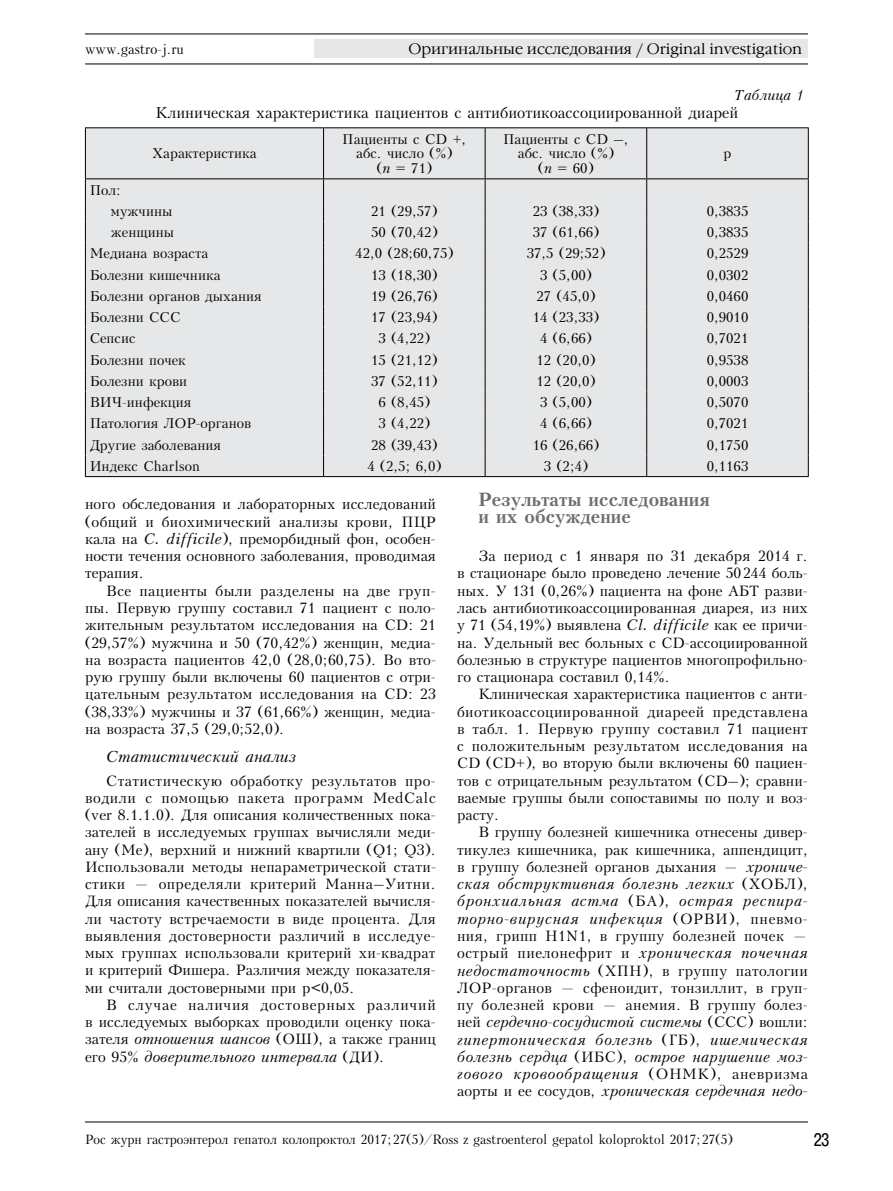
<style>
.page{position:relative;width:893px;height:1191px;background:#fff}
.page>*{position:absolute;margin:0;border:0;box-sizing:border-box;transform-origin:0 0}
.t1{font:700 18px/16.5px "Kudrashov";color:#6d6e71}
.t2{font:18px "Pragmatica Cond C";color:#000}
.t3{font:15px "Kudrashov";color:#000}
.t4{font:300 15px "Garamond C";color:#000}
.t5{font:italic 15px "Kudrashov";color:#000}
.t6{font:14.25px/17.2px "Kudrashov";color:#000;text-align:justify}
.t7{font:13.5px/14.2px "Kudrashov";color:#000;text-align:center}
.t8{font:13.5px "Kudrashov";color:#000;scale:.95 1}
.t9{font:italic 13.5px "Kudrashov";color:#000}
.t10{font:12.75px "Kudrashov";color:#000;scale:.95 1}
.s1{font-style:italic}
</style>
<div class="page">
<hr style="left:85px;top:34px;width:723px;height:1px;background:#000">
<hr style="left:85px;top:64px;width:723px;height:1px;background:#000">
<div style="left:315px;top:40px;width:493px;height:18px;background:#e6e7e8"></div>
<hr style="left:85px;top:1121px;width:723px;height:1px;background:#000">
<div style="left:86px;top:128px;width:722px;height:348px;background:#e6e7e8"></div>
<hr style="left:85px;top:127px;width:239px;height:1px;background:#000">
<hr style="left:85px;top:128px;width:1px;height:50px;background:#000">
<hr style="left:324px;top:127px;width:161px;height:1px;background:#000">
<hr style="left:323px;top:128px;width:1px;height:50px;background:#000">
<hr style="left:485px;top:127px;width:162px;height:1px;background:#000">
<hr style="left:485px;top:128px;width:1px;height:50px;background:#000">
<hr style="left:647px;top:127px;width:162px;height:1px;background:#000">
<hr style="left:646px;top:128px;width:1px;height:50px;background:#000">
<hr style="left:808px;top:128px;width:1px;height:50px;background:#000">
<hr style="left:85px;top:178px;width:239px;height:1px;background:#000">
<hr style="left:324px;top:178px;width:161px;height:1px;background:#000">
<hr style="left:485px;top:178px;width:162px;height:1px;background:#000">
<hr style="left:647px;top:178px;width:162px;height:1px;background:#000">
<svg style="left:85px;top:179px;width:1px;height:297px"></svg>
<svg style="left:323px;top:179px;width:1px;height:297px"></svg>
<svg style="left:485px;top:179px;width:1px;height:297px"></svg>
<svg style="left:646px;top:179px;width:1px;height:297px"></svg>
<svg style="left:808px;top:179px;width:1px;height:297px"></svg>
<hr style="left:85px;top:476px;width:239px;height:1px;background:#000">
<hr style="left:324px;top:476px;width:161px;height:1px;background:#000">
<hr style="left:485px;top:476px;width:162px;height:1px;background:#000">
<hr style="left:647px;top:476px;width:162px;height:1px;background:#000">
<p class="t8" style="left:85px;top:41px;width:106px">www.gastro-j.ru</p>
<p class="t4" style="left:408px;top:41px;width:395px">Оригинальные исследования / Original investigation</p>
<p class="t9" style="left:735px;top:88px;width:71px">Таблица 1</p>
<p class="t3" style="left:155px;top:104px;width:584px">Клиническая характеристика пациентов с антибиотикоассоциированной диарей</p>
<p class="t7" style="left:152px;top:147px;width:106px">Характеристика</p>
<p class="t7" style="left:342px;top:132px;width:126px">Пациенты с CD +, абс. число (%)<br>(<span class="s1">n</span> = 71)</p>
<p class="t7" style="left:503px;top:132px;width:127px">Пациенты с CD –, абс. число (%)<br>(<span class="s1">n</span> = 60)</p>
<p class="t7" style="left:724px;top:147px;width:9px">р</p>
<p class="t7" style="left:111px;top:180px;width:63px;line-height:21px;text-align:left;text-indent:-21px">Пол: мужчины</p>
<p class="t7" style="left:371px;top:204px;width:68px">21 (29,57)</p>
<p class="t7" style="left:533px;top:204px;width:68px">23 (38,33)</p>
<p class="t7" style="left:707px;top:204px;width:43px">0,3835</p>
<p class="t7" style="left:111px;top:225px;width:65px">женщины</p>
<p class="t7" style="left:371px;top:225px;width:68px">50 (70,42)</p>
<p class="t7" style="left:533px;top:225px;width:68px">37 (61,66)</p>
<p class="t7" style="left:707px;top:225px;width:43px">0,3835</p>
<p class="t7" style="left:90px;top:247px;width:120px">Медиана возраста</p>
<p class="t7" style="left:355px;top:247px;width:100px">42,0 (28;60,75)</p>
<p class="t7" style="left:527px;top:247px;width:80px">37,5 (29;52)</p>
<p class="t7" style="left:707px;top:247px;width:43px">0,2529</p>
<p class="t7" style="left:90px;top:268px;width:132px">Болезни кишечника</p>
<p class="t7" style="left:371px;top:268px;width:68px">13 (18,30)</p>
<p class="t7" style="left:540px;top:268px;width:53px">3 (5,00)</p>
<p class="t7" style="left:707px;top:268px;width:43px">0,0302</p>
<p class="t7" style="left:90px;top:289px;width:173px">Болезни органов дыхания</p>
<p class="t7" style="left:371px;top:289px;width:68px">19 (26,76)</p>
<p class="t7" style="left:536px;top:289px;width:61px">27 (45,0)</p>
<p class="t7" style="left:707px;top:289px;width:43px">0,0460</p>
<p class="t7" style="left:90px;top:310px;width:92px">Болезни ССС</p>
<p class="t7" style="left:371px;top:310px;width:68px">17 (23,94)</p>
<p class="t7" style="left:533px;top:310px;width:68px">14 (23,33)</p>
<p class="t7" style="left:707px;top:310px;width:43px">0,9010</p>
<p class="t7" style="left:90px;top:332px;width:47px">Сепсис</p>
<p class="t7" style="left:378px;top:332px;width:53px">3 (4,22)</p>
<p class="t7" style="left:540px;top:332px;width:53px">4 (6,66)</p>
<p class="t7" style="left:707px;top:332px;width:43px">0,7021</p>
<p class="t7" style="left:90px;top:353px;width:98px">Болезни почек</p>
<p class="t7" style="left:371px;top:353px;width:68px">15 (21,12)</p>
<p class="t7" style="left:536px;top:353px;width:61px">12 (20,0)</p>
<p class="t7" style="left:707px;top:353px;width:43px">0,9538</p>
<p class="t7" style="left:90px;top:374px;width:99px">Болезни крови</p>
<p class="t7" style="left:371px;top:374px;width:68px">37 (52,11)</p>
<p class="t7" style="left:536px;top:374px;width:61px">12 (20,0)</p>
<p class="t7" style="left:707px;top:374px;width:43px">0,0003</p>
<p class="t7" style="left:90px;top:395px;width:103px">ВИЧ-инфекция</p>
<p class="t7" style="left:378px;top:395px;width:53px">6 (8,45)</p>
<p class="t7" style="left:540px;top:395px;width:53px">3 (5,00)</p>
<p class="t7" style="left:707px;top:395px;width:43px">0,5070</p>
<p class="t7" style="left:90px;top:417px;width:163px">Патология ЛОР-органов</p>
<p class="t7" style="left:378px;top:417px;width:53px">3 (4,22)</p>
<p class="t7" style="left:540px;top:417px;width:53px">4 (6,66)</p>
<p class="t7" style="left:707px;top:417px;width:43px">0,7021</p>
<p class="t7" style="left:90px;top:438px;width:133px">Другие заболевания</p>
<p class="t7" style="left:371px;top:438px;width:68px">28 (39,43)</p>
<p class="t7" style="left:533px;top:438px;width:68px">16 (26,66)</p>
<p class="t7" style="left:707px;top:438px;width:43px">0,1750</p>
<p class="t7" style="left:90px;top:459px;width:112px">Индекс Charlson</p>
<p class="t7" style="left:367px;top:459px;width:75px">4 (2,5; 6,0)</p>
<p class="t7" style="left:544px;top:459px;width:46px">3 (2;4)</p>
<p class="t7" style="left:707px;top:459px;width:43px">0,1163</p>
<p class="t6" style="left:85px;top:496px;width:352px">ного обследования и лабораторных исследований (общий и биохимический анализы крови, ПЦР кала на <span class="s1">C. difficile</span>), преморбидный фон, особен&shy;ности течения основного заболевания, проводимая терапия.</p>
<p class="t6" style="left:85px;top:582px;width:352px;text-indent:21px">Все пациенты были разделены на две груп&shy;пы. Первую группу составил 71 пациент с поло&shy;жительным результатом исследования на CD: 21 (29,57%) мужчина и 50 (70,42%) женщин, медиа&shy;на возраста пациентов 42,0 (28,0;60,75). Во вто&shy;рую группу были включены 60 пациентов с отри&shy;цательным результатом исследования на CD: 23 (38,33%) мужчины и 37 (61,66%) женщин, медиа&shy;на возраста 37,5 (29,0;52,0).</p>
<p class="t5" style="left:106px;top:748px;width:191px">Статистический анализ</p>
<p class="t6" style="left:85px;top:772px;width:352px;text-indent:21px">Статистическую обработку результатов про&shy;водили с помощью пакета программ MedCalс (ver 8.1.1.0). Для описания количественных пока&shy;зателей в исследуемых группах вычисляли меди&shy;ану (Me), верхний и нижний квартили (Q1; Q3).<br>Использовали методы непараметрической стати&shy;стики — определяли критерий Манна–Уитни.<br>Для описания качественных показателей вычисля&shy;ли частоту встречаемости в виде процента. Для выявления достоверности различий в исследуе&shy;мых группах использовали критерий хи-квадрат и критерий Фишера. Различия между показателя&shy;ми считали достоверными при р&lt;0,05.</p>
<p class="t6" style="left:85px;top:996px;width:352px;text-indent:21px">В случае наличия достоверных различий в исследуемых выборках проводили оценку пока&shy;зателя <span class="s1">отношения шансов</span> (ОШ), а также границ его 95% <span class="s1">доверительного интервала</span> (ДИ).</p>
<p class="t1" style="left:478px;top:491px;width:233px">Результаты исследования и их обсуждение</p>
<p class="t6" style="left:457px;top:548px;width:352px;text-indent:21px">За период с 1 января по 31 декабря 2014 г. в стационаре было проведено лечение 50244 боль&shy;ных. У 131 (0,26%) пациента на фоне АБТ разви&shy;лась антибиотикоассоциированная диарея, из них у 71 (54,19%) выявлена <span class="s1">Cl. difficile</span> как ее причи&shy;на. Удельный вес больных с CD-ассоциированной болезнью в структуре пациентов многопрофильно&shy;го стационара составил 0,14%.</p>
<p class="t6" style="left:457px;top:686px;width:352px;text-indent:21px">Клиническая характеристика пациентов с анти&shy;биотикоассоциированной диареей представлена в табл. 1. Первую группу составил 71 пациент с положительным результатом исследования на CD (CD+), во вторую были включены 60 пациен&shy;тов с отрицательным результатом (CD–); сравни&shy;ваемые группы были сопоставимы по полу и воз&shy;расту.</p>
<p class="t6" style="left:457px;top:824px;width:352px;text-indent:21px">В группу болезней кишечника отнесены дивер&shy;тикулез кишечника, рак кишечника, аппендицит, в группу болезней органов дыхания — <span class="s1">хрониче‑ ская обструктивная болезнь легких</span> (ХОБЛ), <span class="s1">бронхиальная астма</span> (БА), <span class="s1">острая респира‑ торно-вирусная инфекция</span> (ОРВИ), пневмо&shy;ния, грипп Н1N1, в группу болезней почек — острый пиелонефрит и <span class="s1">хроническая почечная недостаточность</span> (ХПН), в группу патологии ЛОР-органов — сфеноидит, тонзиллит, в груп&shy;пу болезней крови — анемия. В группу болез&shy;ней <span class="s1">сердечно</span>-<span class="s1">сосудистой системы</span> (ССС) вошли: <span class="s1">гипертоническая болезнь</span> (ГБ), <span class="s1">ишемическая болезнь сердца</span> (ИБС), <span class="s1">острое нарушение моз‑ гового кровообращения</span> (ОНМК), аневризма аорты и ее сосудов, <span class="s1">хроническая сердечная недо‑</span></p>
<p class="t10" style="left:85px;top:1132px;width:683px">Рос журн гастроэнтерол гепатол колопроктол 2017;27(5)/Ross z gastroenterol gepatol koloproktol 2017;27(5)</p>
<p class="t2" style="left:814px;top:1130px;width:17px">23</p>
</div>
